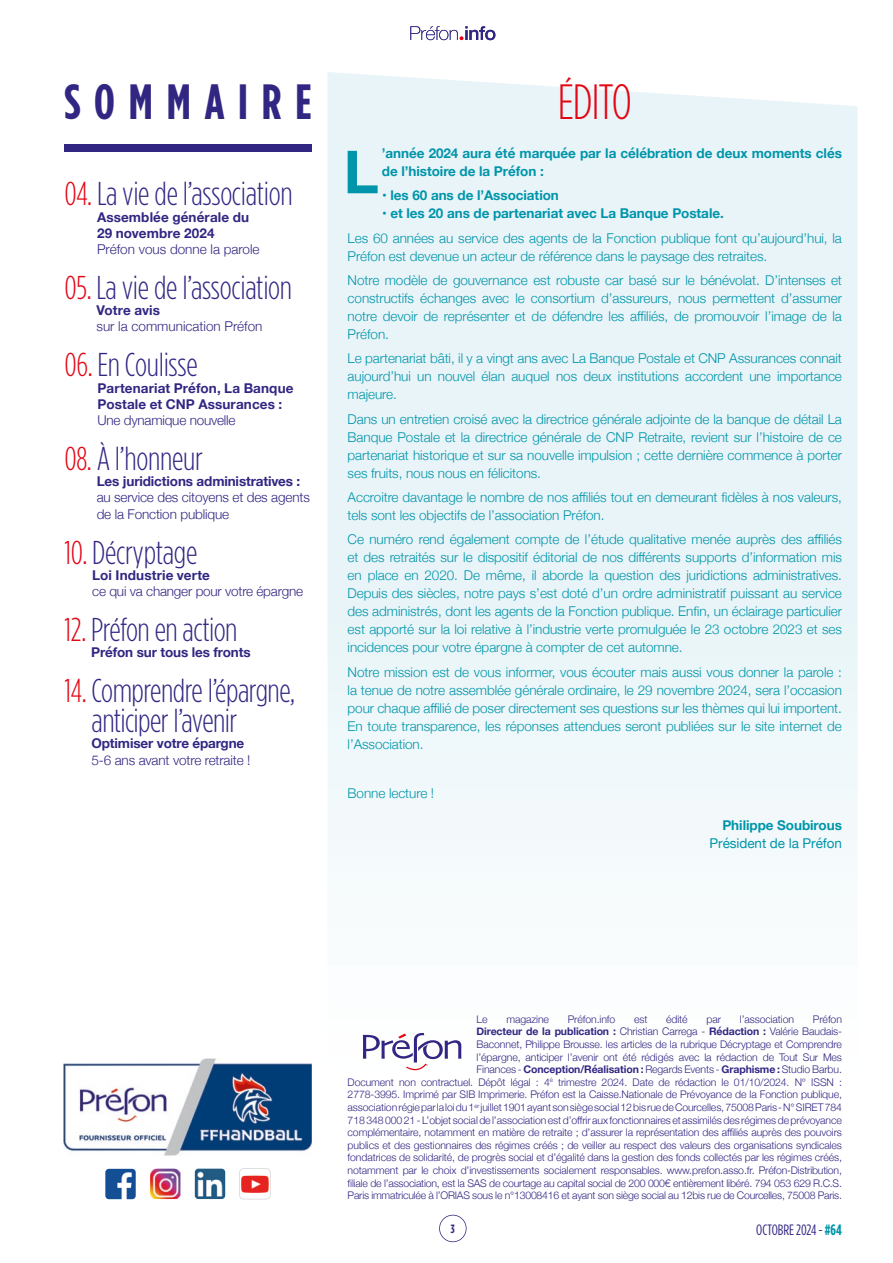
<style>
.page{position:relative;width:893px;height:1263px;background:#fff}
.page>*{position:absolute;margin:0;border:0;box-sizing:border-box;transform-origin:0 0}
.t1{font:700 59.4px "Helvetica Neue";color:#0095aa}
.t2{font:700 49.5px "Gotham Condensed";letter-spacing:.28em;color:#312783}
.t3{font:300 49.5px "Gotham Condensed";letter-spacing:-.02em;color:#e30614}
.t4{font:300 33px/30px "Gotham Condensed";letter-spacing:-.01em;color:#312783}
.t5{font:15px "Gotham Condensed";letter-spacing:-.005em;color:#312783}
.t6{font:300 13.5px/18px "Helvetica Neue";letter-spacing:-.005em;color:#0095aa;text-align:justify}
.t7{font:700 13.5px/16.2px "Helvetica Neue";letter-spacing:.005em;color:#312783}
.t8{font:300 13.5px/16.2px "Helvetica Neue";letter-spacing:-.01em;color:#312783}
.t9{font:700 13.5px/18px "Helvetica Neue";letter-spacing:-.005em;color:#0095aa}
.t10{font:13.5px "Helvetica Neue";letter-spacing:-.005em;color:#0095aa}
.t11{font:700 12px "Gotham Condensed";color:#312783}
.t12{font:300 10.5px/12.6px "Helvetica Neue";letter-spacing:-.01em;color:#312783;text-align:right}
.s1{color:#e30614}
.s2{font-weight:700}
.s3{font-weight:700;color:#0095aa}
</style>
<div class="page">
<svg style="left:439px;top:1215px;width:28px;height:27px"></svg>
<svg style="left:328px;top:72px;width:529px;height:999px"></svg>
<div style="left:64px;top:145px;width:248px;height:7px;background:#312783"></div>
<img style="left:64px;top:1058px;width:248px;height:98px">
<img style="left:105px;top:1169px;width:31px;height:30px">
<img style="left:150px;top:1169px;width:30px;height:30px">
<svg style="left:240px;top:1168px;width:30px;height:31px"></svg>
<img style="left:195px;top:1169px;width:30px;height:30px">
<svg style="left:363px;top:1033px;width:98px;height:37px"></svg>
<svg style="left:410px;top:26px;width:85px;height:14px"></svg>
<h2 class="t2" style="left:64px;top:73px;width:249px">SOMMAIRE</h2>
<h2 class="t3" style="left:558px;top:74px;width:76px">ÉDITO</h2>
<h3 class="t4" style="left:64px;top:179px;width:230px"><span class="s1">04.</span> La vie de l’association</h3>
<p class="t7" style="left:97px;top:209px;width:154px">Assemblée générale du<br>29 novembre 2024</p>
<p class="t8" style="left:97px;top:240px;width:164px">Préfon vous donne la parole</p>
<h3 class="t4" style="left:64px;top:272px;width:229px"><span class="s1">05.</span> La vie de l’association</h3>
<p class="t7" style="left:96px;top:303px;width:65px">Votre avis</p>
<p class="t8" style="left:96px;top:317px;width:168px">sur la communication Préfon</p>
<h3 class="t4" style="left:64px;top:350px;width:135px"><span class="s1">06.</span> En Coulisse</h3>
<p class="t7" style="left:98px;top:380px;width:198px">Partenariat Préfon, La Banque<br>Postale et CNP Assurances :</p>
<p class="t8" style="left:98px;top:411px;width:140px">Une dynamique nouvelle</p>
<h3 class="t4" style="left:64px;top:443px;width:140px"><span class="s1">08.</span> À l’honneur</h3>
<p class="t7" style="left:97px;top:474px;width:205px">Les juridictions administratives :</p>
<p class="t8" style="left:97px;top:488px;width:215px">au service des citoyens et des agents de la Fonction publique</p>
<h3 class="t4" style="left:64px;top:537px;width:135px"><span class="s1">10.</span> Décryptage</h3>
<p class="t7" style="left:92px;top:567px;width:119px">Loi Industrie verte</p>
<p class="t8" style="left:92px;top:582px;width:212px">ce qui va changer pour votre épargne</p>
<h3 class="t4" style="left:64px;top:614px;width:175px"><span class="s1">12.</span> Préfon en action</h3>
<p class="t7" style="left:91px;top:645px;width:161px">Préfon sur tous les fronts</p>
<h3 class="t4" style="left:91px;top:675px;width:205px;text-indent:-27px"><span class="s1">14.</span> Comprendre l’épargne, anticiper l’avenir</h3>
<p class="t7" style="left:91px;top:736px;width:154px">Optimiser votre épargne</p>
<p class="t8" style="left:91px;top:751px;width:160px">5-6 ans avant votre retraite !</p>
<p class="t9" style="left:382px;top:144px;width:462px">’année 2024 aura été marquée par la célébration de deux moments clés de l’histoire de la Préfon :</p>
<p class="t9" style="left:382px;top:187px;width:178px">• les 60 ans de l’Association</p>
<p class="t9" style="left:382px;top:205px;width:343px">• et les 20 ans de partenariat avec La Banque Postale.</p>
<p class="t6" style="left:348px;top:228px;width:496px">Les 60 années au service des agents de la Fonction publique font qu’aujourd’hui, la<br>Préfon est devenue un acteur de référence dans le paysage des retraites.</p>
<p class="t6" style="left:348px;top:270px;width:496px">Notre modèle de gouvernance est robuste car basé sur le bénévolat. D’intenses et constructifs échanges avec le consortium d’assureurs, nous permettent d’assumer notre devoir de représenter et de défendre les affiliés, de promouvoir l’image de la Préfon.</p>
<p class="t6" style="left:348px;top:348px;width:496px">Le partenariat bâti, il y a vingt ans avec La Banque Postale et CNP Assurances connait aujourd’hui un nouvel élan auquel nos deux institutions accordent une importance majeure.</p>
<p class="t6" style="left:348px;top:409px;width:496px">Dans un entretien croisé avec la directrice générale adjointe de la banque de détail La Banque Postale et la directrice générale de CNP Retraite, revient sur l’histoire de ce partenariat historique et sur sa nouvelle impulsion ; cette dernière commence à porter ses fruits, nous nous en félicitons.</p>
<p class="t6" style="left:348px;top:487px;width:496px">Accroitre davantage le nombre de nos affiliés tout en demeurant fidèles à nos valeurs, tels sont les objectifs de l’association Préfon.</p>
<p class="t6" style="left:348px;top:530px;width:496px">Ce numéro rend également compte de l’étude qualitative menée auprès des affiliés et des retraités sur le dispositif éditorial de nos différents supports d’information mis en place en 2020. De même, il aborde la question des juridictions administratives.<br>Depuis des siècles, notre pays s’est doté d’un ordre administratif puissant au service des administrés, dont les agents de la Fonction publique. Enfin, un éclairage particulier est apporté sur la loi relative à l’industrie verte promulguée le 23 octobre 2023 et ses incidences pour votre épargne à compter de cet automne.</p>
<p class="t6" style="left:348px;top:662px;width:496px">Notre mission est de vous informer, vous écouter mais aussi vous donner la parole : la tenue de notre assemblée générale ordinaire, le 29 novembre 2024, sera l’occasion pour chaque affilié de poser directement ses questions sur les thèmes qui lui importent.<br>En toute transparence, les réponses attendues seront publiées sur le site internet de l’Association.</p>
<p class="t6" style="left:348px;top:783px;width:88px">Bonne lecture !</p>
<p class="t9" style="left:722px;top:816px;width:121px">Philippe Soubirous</p>
<p class="t10" style="left:710px;top:833px;width:134px">Président de la Préfon</p>
<h1 class="t1" style="left:343px;top:125px;width:37px">L</h1>
<p class="t12" style="left:348px;top:1012px;width:496px">Préfon<br><span class="s2">Directeur de la publication :</span> Christian Carrega - <span class="s2">Rédaction :</span> Valérie Baudais-<br>Baconnet, Philippe Brousse. les articles de la rubrique Décryptage et Comprendre<br>l’épargne, anticiper l’avenir ont été rédigés avec la rédaction de Tout Sur Mes<br>Finances - <span class="s2">Conception/Réalisation :</span> Regards Events - <span class="s2">Graphisme :</span> Studio Barbu.<br>Document non contractuel. Dépôt légal : 4<sup>è</sup> trimestre 2024. Date de rédaction le 01/10/2024. N° ISSN :<br>2778-3995. Imprimé par SIB Imprimerie. Préfon est la Caisse.Nationale de Prévoyance de la Fonction publique, association régie par la loi du 1<sup>er</sup> juillet 1901 ayant son siège social 12 bis rue de Courcelles, 75008 Paris - N° SIRET 784<br>718 348 000 21 - L’objet social de l’association est d’offrir aux fonctionnaires et assimilés des régimes de prévoyance complémentaire, notamment en matière de retraite ; d’assurer la représentation des affiliés auprès des pouvoirs publics et des gestionnaires des régimes créés ; de veiller au respect des valeurs des organisations syndicales fondatrices de solidarité, de progrès social et d’égalité dans la gestion des fonds collectés par les régimes créés, notamment par le choix d’investissements socialement responsables. www.prefon.asso.fr. Préfon-Distribution, filiale de l’association, est la SAS de courtage au capital social de 200 000€ entièrement libéré. 794 053 629 R.C.S.<br>Paris immatriculée à l’ORIAS sous le n°13008416 et ayant son siège social au 12bis rue de Courcelles, 75008 Paris.</p>
<p class="t12" style="left:477px;top:1012px;width:12px">Le</p>
<p class="t12" style="left:506px;top:1012px;width:44px">magazine</p>
<p class="t12" style="left:568px;top:1012px;width:49px">Préfon.info</p>
<p class="t12" style="left:634px;top:1012px;width:15px">est</p>
<p class="t12" style="left:666px;top:1012px;width:23px">édité</p>
<p class="t12" style="left:706px;top:1012px;width:16px">par</p>
<p class="t12" style="left:740px;top:1012px;width:56px">l’association</p>
<p class="t11" style="left:451px;top:1221px;width:5px">3</p>
<p class="t5" style="left:756px;top:1221px;width:87px">OCTOBRE 2024 - <span class="s3">#64</span></p>
</div>
